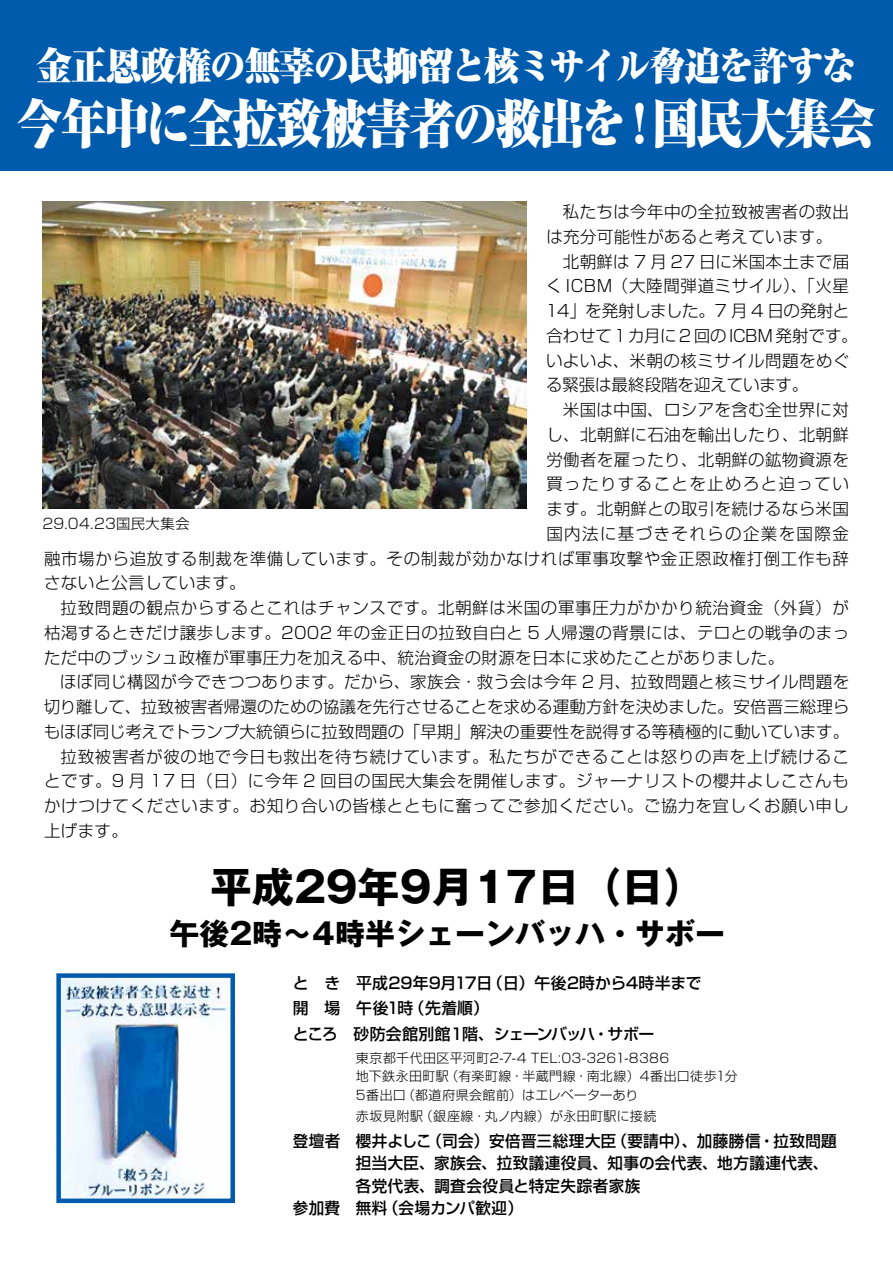
<style>
.page{position:relative;width:893px;height:1263px;background:#fff}
.page>*{position:absolute;margin:0;border:0;box-sizing:border-box;transform-origin:0 0}
.t1{font:900 52.05px "Ryumin Pro";letter-spacing:-.035em;color:#fff;scale:.88 1}
.t2{font:700 42px "Gothic MB101 Pro";color:#000}
.t3{font:900 37.8px "Ryumin Pro";letter-spacing:-.045em;color:#fff;scale:.95 1}
.t4{font:700 30px "Gothic MB101 Pro";color:#000}
.t5{font:300 16.5px/24.8px "Shin Go Pro";letter-spacing:.02em;color:#000}
.t6{font:300 16.5px "Shin Go Pro";letter-spacing:.04em;color:#000}
.t7{font:300 16.5px "Shin Go Pro";color:#000}
.t8{font:300 16.5px "Shin Go Pro";letter-spacing:-.005em;color:#000}
.t9{font:300 16.5px "Shin Go Pro";letter-spacing:.085em;color:#000}
.t10{font:500 15.9px "Shin Go Pro";letter-spacing:.02em;color:#000}
.t11{font:500 15.9px/25.5px "Shin Go Pro";color:#000;text-align:right}
.t12{font:500 15.9px "Shin Go Pro";letter-spacing:-.08em;color:#000}
.t13{font:300 14.25px "Shin Go Pro";letter-spacing:.035em;color:#000}
.t14{font:300 12.9px/18.8px "Shin Go Pro";letter-spacing:.03em;color:#000}
</style>
<div class="page">
<div style="left:0;top:0;width:893px;height:170px;background:#005bac"></div>
<img style="left:61px;top:978px;width:169px;height:220px">
<div style="left:56px;top:973px;width:179px;height:230px;border:4px solid #005bac"></div>
<img style="left:43px;top:202px;width:483px;height:306px">
<h3 class="t3" style="left:36px;top:36px;width:865px">金正恩政権の無辜の民抑留と核ミサイル脅迫を許すな</h3>
<h1 class="t1" style="left:653px;top:82px;width:254px">国民大集会</h1>
<h1 class="t1" style="left:17px;top:82px;width:694px">今年中に全拉致被害者の救出を</h1>
<h1 class="t1" style="left:617px;top:82px;width:53px">！</h1>
<p class="t5" style="left:546px;top:197px;width:304px;text-indent:16px">私たちは今年中の全拉致被害者の救出は充分可能性があると考えています。</p>
<p class="t5" style="left:546px;top:247px;width:314px;text-indent:17px">北朝鮮は 7 月 27 日に米国本土まで届く ICBM（大陸間弾道ミサイル）、「火星<br>14」を発射しました。7 月 4 日の発射と合わせて1カ月に 2 回の ICBM 発射です。いよいよ、米朝の核ミサイル問題をめぐる緊張は最終段階を迎えています。</p>
<p class="t5" style="left:563px;top:395px;width:288px">米国は中国、ロシアを含む全世界に対</p>
<p class="t5" style="left:546px;top:420px;width:304px">し、北朝鮮に石油を輸出したり、北朝鮮</p>
<p class="t5" style="left:546px;top:445px;width:304px">労働者を雇ったり、北朝鮮の鉱物資源を</p>
<p class="t9" style="left:546px;top:470px;width:304px">買ったりすることを止めろと迫ってい</p>
<p class="t5" style="left:546px;top:494px;width:304px">ます。北朝鮮との取引を続けるなら米国</p>
<p class="t9" style="left:546px;top:520px;width:304px">国内法に基づきそれらの企業を国際金</p>
<p class="t6" style="left:44px;top:545px;width:806px">融市場から追放する制裁を準備しています。その制裁が効かなければ軍事攻撃や金正恩政権打倒工作も辞</p>
<p class="t5" style="left:44px;top:569px;width:203px">さないと公言しています。</p>
<p class="t6" style="left:61px;top:594px;width:790px">拉致問題の観点からするとこれはチャンスです。北朝鮮は米国の軍事圧力がかかり統治資金（外貨）が</p>
<p class="t5" style="left:44px;top:618px;width:807px">枯渇するときだけ譲歩します。2002 年の金正日の拉致自白と 5 人帰還の背景には、テロとの戦争のまっ</p>
<p class="t5" style="left:44px;top:643px;width:742px">ただ中のブッシュ政権が軍事圧力を加える中、統治資金の財源を日本に求めたことがありました。</p>
<p class="t5" style="left:60px;top:668px;width:790px">ほぼ同じ構図が今できつつあります。だから、家族会・救う会は今年 2 月、拉致問題と核ミサイル問題を</p>
<p class="t7" style="left:44px;top:693px;width:807px">切り離して、拉致被害者帰還のための協議を先行させることを求める運動方針を決めました。安倍晋三総理ら</p>
<p class="t8" style="left:44px;top:718px;width:807px">もほぼ同じ考えでトランプ大統領らに拉致問題の「早期」解決の重要性を説得する等積極的に動いています。</p>
<p class="t6" style="left:61px;top:743px;width:790px">拉致被害者が彼の地で今日も救出を待ち続けています。私たちができることは怒りの声を上げ続けるこ</p>
<p class="t5" style="left:44px;top:767px;width:806px">とです。9 月 17 日（日）に今年 2 回目の国民大集会を開催します。ジャーナリストの櫻井よしこさんも</p>
<p class="t6" style="left:44px;top:792px;width:807px">かけつけてくださいます。お知り合いの皆様とともに奮ってご参加ください。ご協力を宜しくお願い申し</p>
<p class="t5" style="left:44px;top:816px;width:85px">上げます。</p>
<p class="t13" style="left:43px;top:512px;width:149px">29.04.23国民大集会</p>
<h2 class="t2" style="left:210px;top:852px;width:497px">平成29年9月17日（日(</h2>
<h3 class="t4" style="left:170px;top:909px;width:557px">午後2時〜4時半シェーンバッハ・サボー</h3>
<p class="t10" style="left:487px;top:970px;width:216px">（日）午後2時から4時半まで</p>
<p class="t11" style="left:293px;top:968px;width:201px">と　き　平成29年9月17日（先着順(</p>
<p class="t10" style="left:293px;top:995px;width:122px">開　場　午後1時</p>
<p class="t12" style="left:462px;top:1021px;width:194px">階、シェーンバッハ・サボー</p>
<p class="t10" style="left:293px;top:1021px;width:173px">ところ　砂防会館別館１</p>
<p class="t14" style="left:445px;top:1047px;width:294px;text-indent:-89px">東京都千代田区平河町2-7-4 TEL:03-3261-8386<br>（有楽町線・半蔵門線・南北線）4番出口徒歩1分</p>
<p class="t14" style="left:402px;top:1065px;width:238px;text-indent:-46px">地下鉄永田町駅<br>（都道府県会館前）はエレベーターあり</p>
<p class="t14" style="left:356px;top:1084px;width:51px">5番出口</p>
<p class="t14" style="left:420px;top:1105px;width:238px">（銀座線・丸ノ内線）が永田町駅に接続</p>
<p class="t14" style="left:356px;top:1105px;width:69px">赤坂見附駅</p>
<p class="t10" style="left:427px;top:1128px;width:191px">（司会）安倍晋三総理大臣</p>
<p class="t10" style="left:612px;top:1128px;width:226px">（要請中）、加藤勝信・拉致問題</p>
<p class="t10" style="left:293px;top:1128px;width:141px">登壇者　櫻井よしこ</p>
<p class="t10" style="left:356px;top:1150px;width:473px">担当大臣、家族会、拉致議連役員、知事の会代表、地方議連代表、</p>
<p class="t10" style="left:356px;top:1172px;width:286px">各党代表、調査会役員と特定失踪者家族</p>
<p class="t10" style="left:383px;top:1195px;width:141px">（会場カンパ歓迎(</p>
<p class="t10" style="left:293px;top:1195px;width:96px">参加費　無料</p>
</div>
